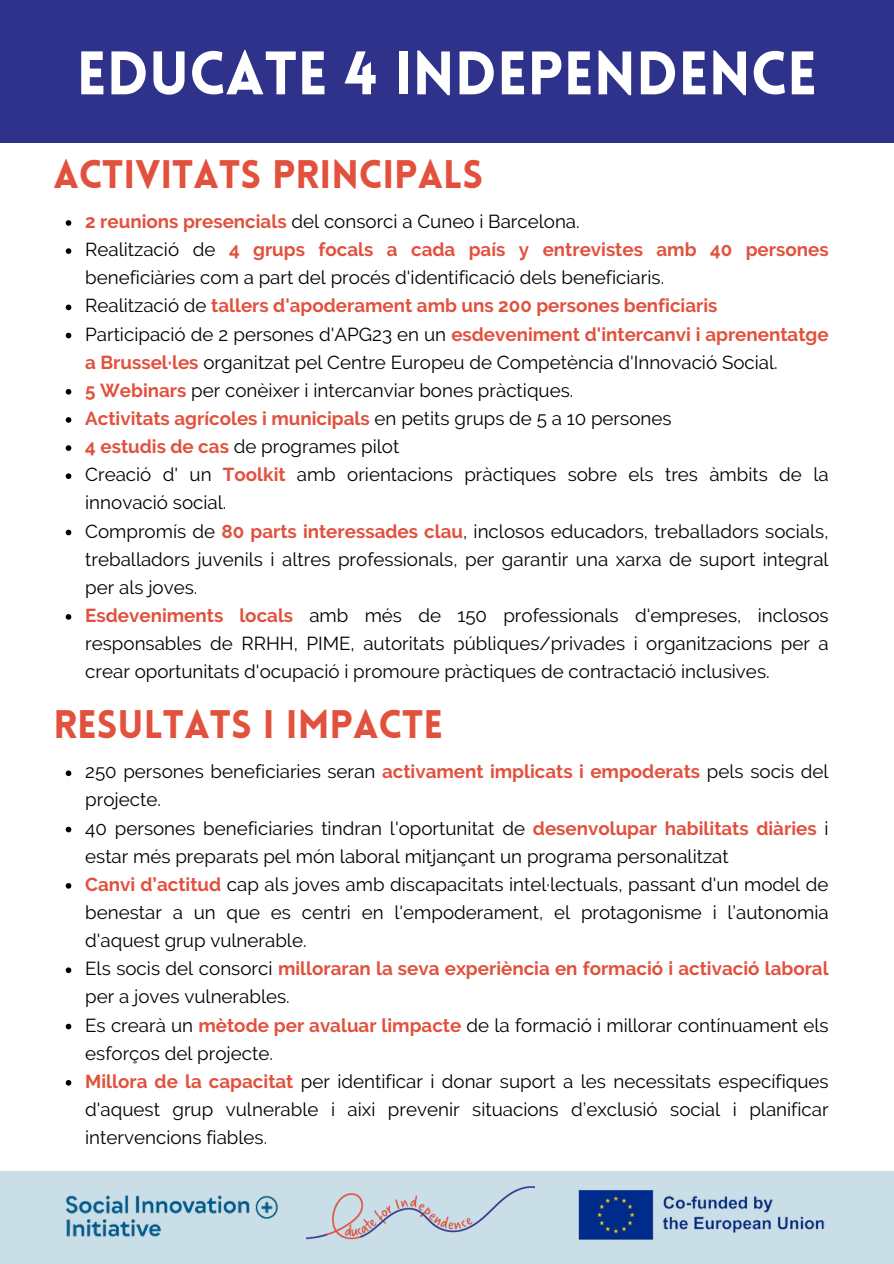
<style>
.page{position:relative;width:894px;height:1264px;background:#fff}
.page>*{position:absolute;margin:0;border:0;box-sizing:border-box;transform-origin:0 0}
.t1{font:900 64.65px "Lovelo";color:#fff}
.t2{font:900 60px "Lovelo";color:#fff}
.t3{font:900 39px "Lovelo";color:#e1513d}
.t4{font:18.75px/28.2px "Raleway";color:#000}
.t5{font:700 18.75px/28.2px "Raleway";color:#e1513d}
.s1{font-weight:700;color:#e1513d}
.s2{font-weight:400;color:#000}
</style>
<div class="page">
<div style="left:0;top:0;width:893px;height:142px;background:#2f328a"></div>
<div style="left:0;top:1171px;width:893px;height:92px;background:#cadee8"></div>
<svg style="left:66px;top:220px;width:5px;height:6px"></svg>
<svg style="left:66px;top:248px;width:5px;height:6px"></svg>
<svg style="left:66px;top:304px;width:5px;height:6px"></svg>
<svg style="left:66px;top:333px;width:5px;height:5px"></svg>
<svg style="left:66px;top:389px;width:5px;height:5px"></svg>
<svg style="left:66px;top:417px;width:5px;height:6px"></svg>
<svg style="left:66px;top:445px;width:5px;height:6px"></svg>
<svg style="left:66px;top:473px;width:5px;height:6px"></svg>
<svg style="left:66px;top:529px;width:5px;height:6px"></svg>
<svg style="left:66px;top:614px;width:5px;height:5px"></svg>
<img style="left:65px;top:1195px;width:213px;height:42px">
<img style="left:578px;top:1190px;width:247px;height:50px">
<img style="left:307px;top:1186px;width:227px;height:54px">
<svg style="left:66px;top:770px;width:5px;height:6px"></svg>
<svg style="left:66px;top:826px;width:5px;height:6px"></svg>
<svg style="left:66px;top:883px;width:5px;height:5px"></svg>
<svg style="left:66px;top:967px;width:5px;height:6px"></svg>
<svg style="left:66px;top:1023px;width:5px;height:6px"></svg>
<svg style="left:66px;top:1080px;width:5px;height:5px"></svg>
<p class="t2" style="left:76px;top:49px;width:742px">EDUCATE 4 INDEPENDENCE</p>
<h1 class="t1" style="left:62px;top:61px;width:767px">FASHION FOR INCLUSION</h1>
<h1 class="t3" style="left:53px;top:158px;width:431px">ACTIVITATS PRINCIPALS</h1>
<h2 class="t4" style="left:85px;top:207px;width:496px"><span class="s1">2 reunions presencials</span> del consorci a Cuneo i Barcelona.</h2>
<p class="t4" style="left:85px;top:235px;width:744px">Realització de <span class="s1">4 grups focals a cada país y entrevistes amb 40 persones </span>beneficiàries com a part del procés d'identificació dels beneficiaris.</p>
<p class="t5" style="left:85px;top:292px;width:633px"><span class="s2">Realització de</span> tallers d'apoderament amb uns 200 persones benficiaris</p>
<p class="t4" style="left:85px;top:320px;width:744px">Participació de 2 persones d'APG23 en un <span class="s1">esdeveniment d'intercanvi i aprenentatge a Brussel·les</span> organitzat pel Centre Europeu de Competència d'Innovació Social.</p>
<p class="t4" style="left:85px;top:376px;width:489px"><span class="s1">5 Webinars</span> per conèixer i intercanviar bones pràctiques.</p>
<p class="t5" style="left:85px;top:404px;width:587px">Activitats agrícoles i municipals <span class="s2">en petits grups de 5 a 10 persones</span></p>
<p class="t4" style="left:85px;top:432px;width:315px"><span class="s1">4 estudis de cas</span> de programes pilot</p>
<p class="t4" style="left:85px;top:460px;width:744px">Creació d' un <span class="s1">Toolkit</span> amb orientacions pràctiques sobre els tres àmbits de la innovació social.</p>
<p class="t4" style="left:85px;top:517px;width:744px;text-align:justify">Compromís de <span class="s1">80 parts interessades clau</span>, inclosos educadors, treballadors socials, treballadors juvenils i altres professionals, per garantir una xarxa de suport integral per als joves.</p>
<p class="t4" style="left:85px;top:601px;width:744px;text-align:justify"><span class="s1">Esdeveniments locals</span> amb més de 150 professionals d'empreses, inclosos responsables de RRHH, PIME, autoritats públiques/privades i organitzacions per a crear oportunitats d'ocupació i promoure pràctiques de contractació inclusives.</p>
<p class="t3" style="left:53px;top:708px;width:391px">RESULTATS I IMPACTE</p>
<h2 class="t4" style="left:85px;top:757px;width:744px">250 persones beneficiaries seran <span class="s1">activament implicats i empoderats</span> pels socis del projecte.</h2>
<p class="t4" style="left:85px;top:814px;width:744px">40 persones beneficiaries tindran l'oportunitat de <span class="s1">desenvolupar habilitats diàries</span> i estar més preparats pel món laboral mitjançant un programa personalitzat</p>
<p class="t4" style="left:85px;top:870px;width:744px;text-align:justify"><span class="s1">Canvi d’actitud</span> cap als joves amb discapacitats intel·lectuals, passant d'un model de benestar a un que es centri en l'empoderament, el protagonisme i l’autonomia d'aquest grup vulnerable.</p>
<p class="t5" style="left:85px;top:954px;width:744px"><span class="s2">Els socis del consorci</span> milloraran la seva experiència en formació i activació laboral <span class="s2">per a joves vulnerables.</span></p>
<p class="t4" style="left:85px;top:1010px;width:744px">Es crearà un <span class="s1">mètode per avaluar limpacte</span> de la formació i millorar contínuament els esforços del projecte.</p>
<p class="t4" style="left:85px;top:1067px;width:744px;text-align:justify"><span class="s1">Millora de la capacitat</span> per identificar i donar suport a les necessitats específiques d'aquest grup vulnerable i aixi prevenir situacions d’exclusió social i planificar intervencions fiables.</p>
</div>
